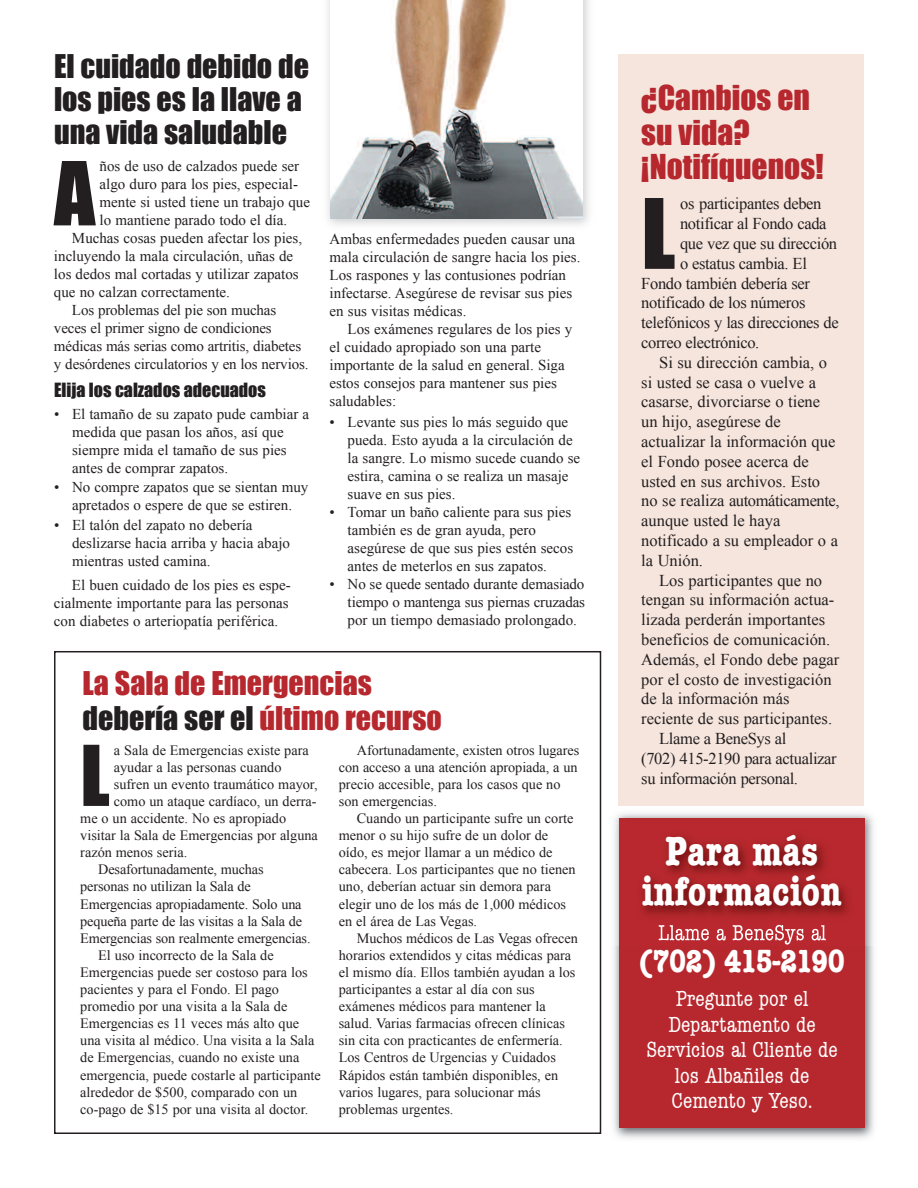
<style>
.page{position:relative;width:918px;height:1188px;background:#fff}
.page>*{position:absolute;margin:0;border:0;box-sizing:border-box;transform-origin:0 0}
.t1{font:89.55px "Impact";color:#231f20}
.t2{font:81.45px "Impact";color:#231f20}
.t3{font:77.4px "Impact";color:#231f20}
.t4{font:700 condensed 42px/40.5px "American Typewriter";color:#fff;text-align:center}
.t5{font:700 condensed 33px "American Typewriter";letter-spacing:-.025em;color:#fff}
.t6{font:31.5px/34.5px "Impact";color:#b7282e}
.t7{font:30px/33px "Impact";color:#231f20}
.t8{font:30px/34.5px "Impact";color:#b7282e}
.t9{font:condensed 22.5px/25.5px "American Typewriter";color:#fff;text-align:center}
.t10{font:18px "Impact";color:#231f20}
.t11{font:16.5px "Times New Roman";color:#231f20}
.t12{font:16.5px "Times New Roman";letter-spacing:-.02em;color:#231f20}
.t13{font:16.5px "Times New Roman";letter-spacing:-.025em;color:#231f20}
.t14{font:15px/18px "Times New Roman";color:#231f20}
.t15{font:14.25px/17.1px "Times New Roman";color:#231f20}
.s1{color:#231f20}
</style>
<div class="page">
<img style="left:613px;top:813px;width:261px;height:326px">
<div style="left:619px;top:818px;width:246px;height:310px;background:#b7282e"></div>
<img style="left:613px;top:823px;width:261px;height:123px">
<img style="left:659px;top:925px;width:41px;height:15px">
<div style="left:54px;top:651px;width:547px;height:483px;border:2px solid #231f20"></div>
<div style="left:618px;top:54px;width:246px;height:752px;background:#f5e5dd"></div>
<img style="left:327px;top:0;width:262px;height:234px">
<img style="left:334px;top:233px;width:38px;height:1px">
<img style="left:331px;top:0;width:251px;height:218px">
<h3 class="t7" style="left:54px;top:49px;width:257px">El cuidado debido de los pies es la llave a una vida saludable</h3>
<h2 class="t2" style="left:54px;top:143px;width:43px">A</h2>
<p class="t14" style="left:100px;top:157px;width:201px">ños de uso de calzados puede ser</p>
<p class="t14" style="left:100px;top:175px;width:200px">algo duro para los pies, especial-</p>
<p class="t14" style="left:100px;top:193px;width:212px">mente si usted tiene un trabajo que</p>
<p class="t14" style="left:100px;top:211px;width:189px">lo mantiene parado todo el día.</p>
<p class="t14" style="left:72px;top:229px;width:232px">Muchas cosas pueden afectar los pies,</p>
<p class="t14" style="left:54px;top:247px;width:241px">incluyendo la mala circulación, uñas de</p>
<p class="t14" style="left:54px;top:265px;width:246px">los dedos mal cortadas y utilizar zapatos</p>
<p class="t14" style="left:54px;top:283px;width:178px">que no calzan correctamente.</p>
<p class="t14" style="left:72px;top:301px;width:206px">Los problemas del pie son muchas</p>
<p class="t14" style="left:54px;top:319px;width:219px">veces el primer signo de condiciones</p>
<p class="t14" style="left:54px;top:337px;width:249px">médicas más serias como artritis, diabetes</p>
<p class="t14" style="left:54px;top:355px;width:256px">y desórdenes circulatorios y en los nervios.</p>
<p class="t10" style="left:54px;top:379px;width:213px">Elija los calzados adecuados</p>
<p class="t14" style="left:72px;top:404px;width:239px;text-indent:-18px">• El tamaño de su zapato pude cambiar a medida que pasan los años, así que siempre mida el tamaño de sus pies antes de comprar zapatos.</p>
<p class="t14" style="left:54px;top:478px;width:256px;text-align:center">• No compre zapatos que se sientan muy apretados o espere de que se estiren.</p>
<p class="t14" style="left:72px;top:516px;width:219px;text-indent:-18px">• El talón del zapato no debería deslizarse hacia arriba y hacia abajo mientras usted camina.</p>
<p class="t14" style="left:54px;top:576px;width:238px;text-indent:18px">El buen cuidado de los pies es espe&shy;cialmente importante para las personas con diabetes o arteriopatía periférica.</p>
<p class="t14" style="left:330px;top:230px;width:252px">Ambas enfermedades pueden causar una mala circulación de sangre hacia los pies.<br>Los raspones y las contusiones podrían infectarse. Asegúrese de revisar sus pies en sus visitas médicas.</p>
<p class="t14" style="left:330px;top:320px;width:244px;text-indent:18px">Los exámenes regulares de los pies y el cuidado apropiado son una parte importante de la salud en general. Siga estos consejos para mantener sus pies saludables:</p>
<p class="t14" style="left:348px;top:413px;width:234px;text-indent:-18px">• Levante sus pies lo más seguido que pueda. Esto ayuda a la circulación de la sangre. Lo mismo sucede cuando se estira, camina o se realiza un masaje suave en sus pies.</p>
<p class="t14" style="left:348px;top:503px;width:227px;text-indent:-18px">• Tomar un baño caliente para sus pies también es de gran ayuda, pero asegúrese de que sus pies estén secos antes de meterlos en sus zapatos.</p>
<p class="t14" style="left:348px;top:575px;width:239px;text-align:justify;text-indent:-18px">• No se quede sentado durante demasiado tiempo o mantenga sus piernas cruzadas por un tiempo demasiado prolongado.</p>
<h3 class="t8" style="left:83px;top:666px;width:361px">La Sala de Emergencias <span class="s1">debería ser el</span> último recurso</h3>
<h3 class="t3" style="left:80px;top:728px;width:31px">L</h3>
<p class="t15" style="left:114px;top:741px;width:196px">a Sala de Emergencias existe para</p>
<p class="t15" style="left:114px;top:758px;width:169px">ayudar a las personas cuando</p>
<p class="t15" style="left:114px;top:775px;width:205px">sufren un evento traumático mayor,</p>
<p class="t15" style="left:114px;top:793px;width:204px">como un ataque cardíaco, un derra-</p>
<p class="t15" style="left:80px;top:810px;width:207px">me o un accidente. No es apropiado</p>
<p class="t15" style="left:80px;top:827px;width:239px">visitar la Sala de Emergencias por alguna</p>
<p class="t15" style="left:80px;top:844px;width:109px">razón menos seria.</p>
<p class="t15" style="left:98px;top:861px;width:167px">Desafortunadamente, muchas</p>
<p class="t15" style="left:80px;top:878px;width:172px">personas no utilizan la Sala de</p>
<p class="t15" style="left:80px;top:895px;width:223px">Emergencias apropiadamente. Solo una</p>
<p class="t15" style="left:80px;top:912px;width:223px">pequeña parte de las visitas a la Sala de</p>
<p class="t15" style="left:80px;top:929px;width:232px">Emergencias son realmente emergencias.</p>
<p class="t15" style="left:98px;top:946px;width:177px">El uso incorrecto de la Sala de</p>
<p class="t15" style="left:80px;top:964px;width:229px">Emergencias puede ser costoso para los</p>
<p class="t15" style="left:80px;top:981px;width:200px">pacientes y para el Fondo. El pago</p>
<p class="t15" style="left:80px;top:998px;width:209px">promedio por una visita a la Sala de</p>
<p class="t15" style="left:80px;top:1015px;width:220px">Emergencias es 11 veces más alto que</p>
<p class="t15" style="left:80px;top:1032px;width:236px">una visita al médico. Una visita a la Sala</p>
<p class="t15" style="left:80px;top:1049px;width:221px">de Emergencias, cuando no existe una</p>
<p class="t15" style="left:80px;top:1066px;width:242px">emergencia, puede costarle al participante</p>
<p class="t15" style="left:80px;top:1083px;width:219px">alrededor de $500, comparado con un</p>
<p class="t15" style="left:80px;top:1100px;width:230px">co-pago de $15 por una visita al doctor.</p>
<p class="t15" style="left:339px;top:741px;width:242px;text-indent:18px">Afortunadamente, existen otros lugares con acceso a una atención apropiada, a un precio accesible, para los casos que no son emergencias.</p>
<p class="t15" style="left:339px;top:810px;width:238px;text-indent:18px">Cuando un participante sufre un corte menor o su hijo sufre de un dolor de oído, es mejor llamar a un médico de cabecera. Los participantes que no tienen uno, deberían actuar sin demora para elegir uno de los más de 1,000 médicos en el área de Las Vegas.</p>
<p class="t15" style="left:339px;top:929px;width:241px;text-indent:18px">Muchos médicos de Las Vegas ofrecen horarios extendidos y citas médicas para el mismo día. Ellos también ayudan a los participantes a estar al día con sus exámenes médicos para mantener la salud. Varias farmacias ofrecen clínicas sin cita con practicantes de enfermería.<br>Los Centros de Urgencias y Cuidados Rápidos están también disponibles, en varios lugares, para solucionar más problemas urgentes.</p>
<h3 class="t6" style="left:641px;top:81px;width:184px">¿Cambios en su vida? ¡Notifíquenos!</h3>
<h1 class="t1" style="left:641px;top:179px;width:36px">L</h1>
<p class="t12" style="left:680px;top:195px;width:143px">os participantes deben</p>
<p class="t12" style="left:680px;top:215px;width:148px">notificar al Fondo cada</p>
<p class="t12" style="left:680px;top:234px;width:159px">que vez que su dirección</p>
<p class="t12" style="left:680px;top:254px;width:128px">o estatus cambia. El</p>
<p class="t12" style="left:641px;top:274px;width:170px">Fondo también debería ser</p>
<p class="t12" style="left:641px;top:294px;width:166px">notificado de los números</p>
<p class="t12" style="left:641px;top:314px;width:199px">telefónicos y las direcciones de</p>
<p class="t12" style="left:641px;top:333px;width:120px">correo electrónico.</p>
<p class="t11" style="left:659px;top:353px;width:169px">Si su dirección cambia, o</p>
<p class="t11" style="left:641px;top:373px;width:176px">si usted se casa o vuelve a</p>
<p class="t11" style="left:641px;top:393px;width:180px">casarse, divorciarse o tiene</p>
<p class="t11" style="left:641px;top:413px;width:141px">un hijo, asegúrese de</p>
<p class="t11" style="left:641px;top:432px;width:196px">actualizar la información que</p>
<p class="t11" style="left:641px;top:452px;width:169px">el Fondo posee acerca de</p>
<p class="t11" style="left:641px;top:472px;width:181px">usted en sus archivos. Esto</p>
<p class="t13" style="left:641px;top:492px;width:200px">no se realiza automáticamente,</p>
<p class="t11" style="left:641px;top:512px;width:141px">aunque usted le haya</p>
<p class="t11" style="left:641px;top:531px;width:198px">notificado a su empleador o a</p>
<p class="t11" style="left:641px;top:551px;width:63px">la Unión.</p>
<p class="t11" style="left:659px;top:571px;width:164px">Los participantes que no</p>
<p class="t11" style="left:641px;top:591px;width:195px">tengan su información actua-</p>
<p class="t11" style="left:641px;top:611px;width:186px">lizada perderán importantes</p>
<p class="t11" style="left:641px;top:630px;width:191px">beneficios de comunicación.</p>
<p class="t11" style="left:641px;top:650px;width:200px">Además, el Fondo debe pagar</p>
<p class="t11" style="left:641px;top:670px;width:192px">por el costo de investigación</p>
<p class="t11" style="left:641px;top:690px;width:150px">de la información más</p>
<p class="t11" style="left:641px;top:710px;width:192px">reciente de sus participantes.</p>
<p class="t12" style="left:659px;top:729px;width:129px">Llame a BeneSys al</p>
<p class="t12" style="left:641px;top:749px;width:197px">(702) 415-2190 para actualizar</p>
<p class="t12" style="left:641px;top:769px;width:158px">su información personal.</p>
<h3 class="t4" style="left:642px;top:831px;width:201px">Para más información</h3>
<h3 class="t5" style="left:640px;top:941px;width:206px">(702) 415-2190</h3>
<h3 class="t9" style="left:646px;top:986px;width:193px">Pregunte por el<br>Departamento de<br>Servicios al Cliente de los Albañiles de<br>Cemento y Yeso.</h3>
</div>
